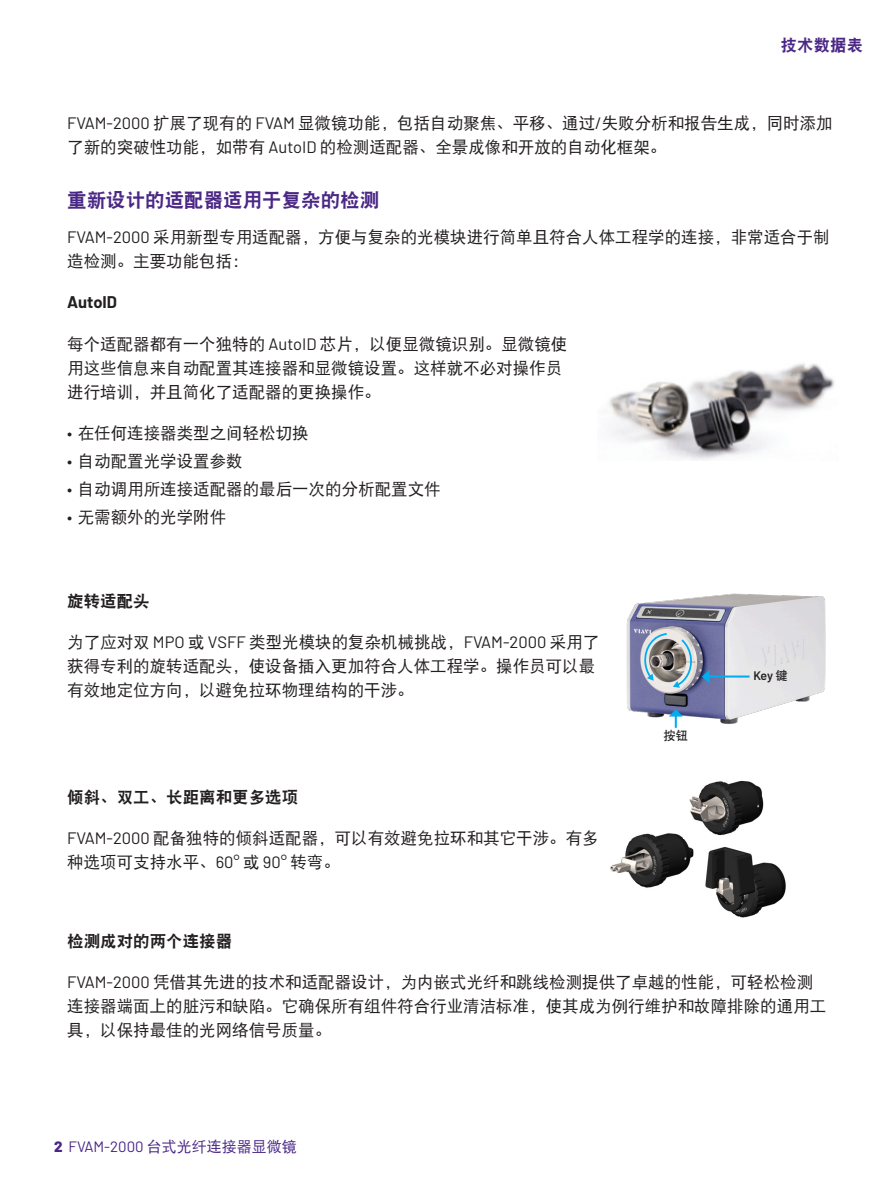
<style>
.page{position:relative;width:893px;height:1191px;background:#fff}
.page>*{position:absolute;margin:0;border:0;box-sizing:border-box;transform-origin:0 0}
.B-H1_Heading_Purple_13_16{font:19.5px "DFP Hei W9";color:#4a2785}
.Body_Copy{font:16.5px/24px "DFP Hei W5";color:#231f20}
.B-H2_Body_Subheading{font:16.5px "DFP Hei W9";color:#231f20}
.B-H2_Body_Subheading-2{font:700 16.5px "Barlow";color:#231f20}
.t1{font:16.5px "DFP Hei W9";color:#4a2785}
.t2{font:15px "DFP Hei W5";color:#4a2785}
.t3{font:600 12.3px "Barlow";color:#231f20}
.t4{font:12.3px "DFP Hei W7";color:#231f20}
.s1{font-family:"Barlow"}
.s2{font-family:"DFP Hei W7";font-weight:400}
.s3{font-family:"Barlow";font-weight:800}
</style>
<div class="page">
<img style="left:609px;top:363px;width:226px;height:97px">
<img style="left:610px;top:833px;width:84px;height:55px">
<img style="left:683px;top:780px;width:81px;height:58px">
<img style="left:705px;top:847px;width:81px;height:71px">
<img style="left:626px;top:593px;width:200px;height:131px">
<svg style="left:669px;top:709px;width:14px;height:19px"></svg>
<hr style="left:708px;top:675px;width:41px;height:2px;background:#00aeef">
<svg style="left:702px;top:669px;width:7px;height:14px"></svg>
<svg style="left:644px;top:632px;width:48px;height:56px;background:#9aa4a8"></svg>
<p class="t1" style="left:781px;top:36px;width:84px">技术数据表</p>
<p class="Body_Copy" style="left:67px;top:111px;width:767px"><span class="s1">FVAM-2000</span> 扩展了现有的 <span class="s1">FVAM</span> 显微镜功能，包括自动聚焦、平移、通过<span class="s1">/</span>失败分析和报告生成，同时添加了新的突破性功能，如带有 <span class="s1">AutoID</span> 的检测适配器、全景成像和开放的自动化框架。</p>
<p class="B-H1_Heading_Purple_13_16" style="left:67px;top:190px;width:313px">重新设计的适配器适用于复杂的检测</p>
<p class="Body_Copy" style="left:67px;top:225px;width:764px"><span class="s1">FVAM-2000</span> 采用新型专用适配器，方便与复杂的光模块进行简单且符合人体工程学的连接，非常适合于制造检测。主要功能包括：</p>
<p class="B-H2_Body_Subheading-2" style="left:67px;top:290px;width:51px">AutoID</p>
<p class="Body_Copy" style="left:67px;top:331px;width:502px">每个适配器都有一个独特的 <span class="s1">AutoID</span> 芯片，以便显微镜识别。显微镜使用这些信息来自动配置其连接器和显微镜设置。这样就不必对操作员进行培训，并且简化了适配器的更换操作。</p>
<p class="Body_Copy" style="left:67px;top:420px;width:243px"><span class="s1">•</span> 在任何连接器类型之间轻松切换</p>
<p class="Body_Copy" style="left:67px;top:449px;width:177px"><span class="s1">•</span> 自动配置光学设置参数</p>
<p class="Body_Copy" style="left:67px;top:477px;width:375px"><span class="s1">•</span> 自动调用所连接适配器的最后一次的分析配置文件</p>
<p class="Body_Copy" style="left:67px;top:505px;width:160px"><span class="s1">•</span> 无需额外的光学附件</p>
<p class="B-H2_Body_Subheading" style="left:67px;top:592px;width:84px">旋转适配头</p>
<p class="Body_Copy" style="left:67px;top:630px;width:533px">为了应对双 <span class="s1">MPO</span> 或 <span class="s1">VSFF</span> 类型光模块的复杂机械挑战，<span class="s1">FVAM-2000</span> 采用了获得专利的旋转适配头，使设备插入更加符合人体工程学。操作员可以最有效地定位方向，以避免拉环物理结构的干涉。</p>
<p class="B-H2_Body_Subheading" style="left:67px;top:788px;width:232px">倾斜、双工、长距离和更多选项</p>
<p class="Body_Copy" style="left:67px;top:826px;width:533px"><span class="s1">FVAM-2000</span> 配备独特的倾斜适配器，可以有效避免拉环和其它干涉。有多种选项可支持水平、<span class="s1">60°</span> 或 <span class="s1">90°</span> 转弯。</p>
<p class="t4" style="left:663px;top:729px;width:26px">按钮</p>
<p class="t3" style="left:753px;top:666px;width:36px">Key <span class="s2">键</span></p>
<p class="B-H2_Body_Subheading" style="left:67px;top:933px;width:166px">检测成对的两个连接器</p>
<p class="Body_Copy" style="left:67px;top:970px;width:761px"><span class="s1">FVAM-2000</span> 凭借其先进的技术和适配器设计，为内嵌式光纤和跳线检测提供了卓越的性能，可轻松检测连接器端面上的脏污和缺陷。它确保所有组件符合行业清洁标准，使其成为例行维护和故障排除的通用工具，以保持最佳的光网络信号质量。</p>
<p class="t2" style="left:54px;top:1139px;width:244px"><span class="s3">2</span> <span class="s1">FVAM-2000</span> 台式光纤连接器显微镜</p>
</div>
